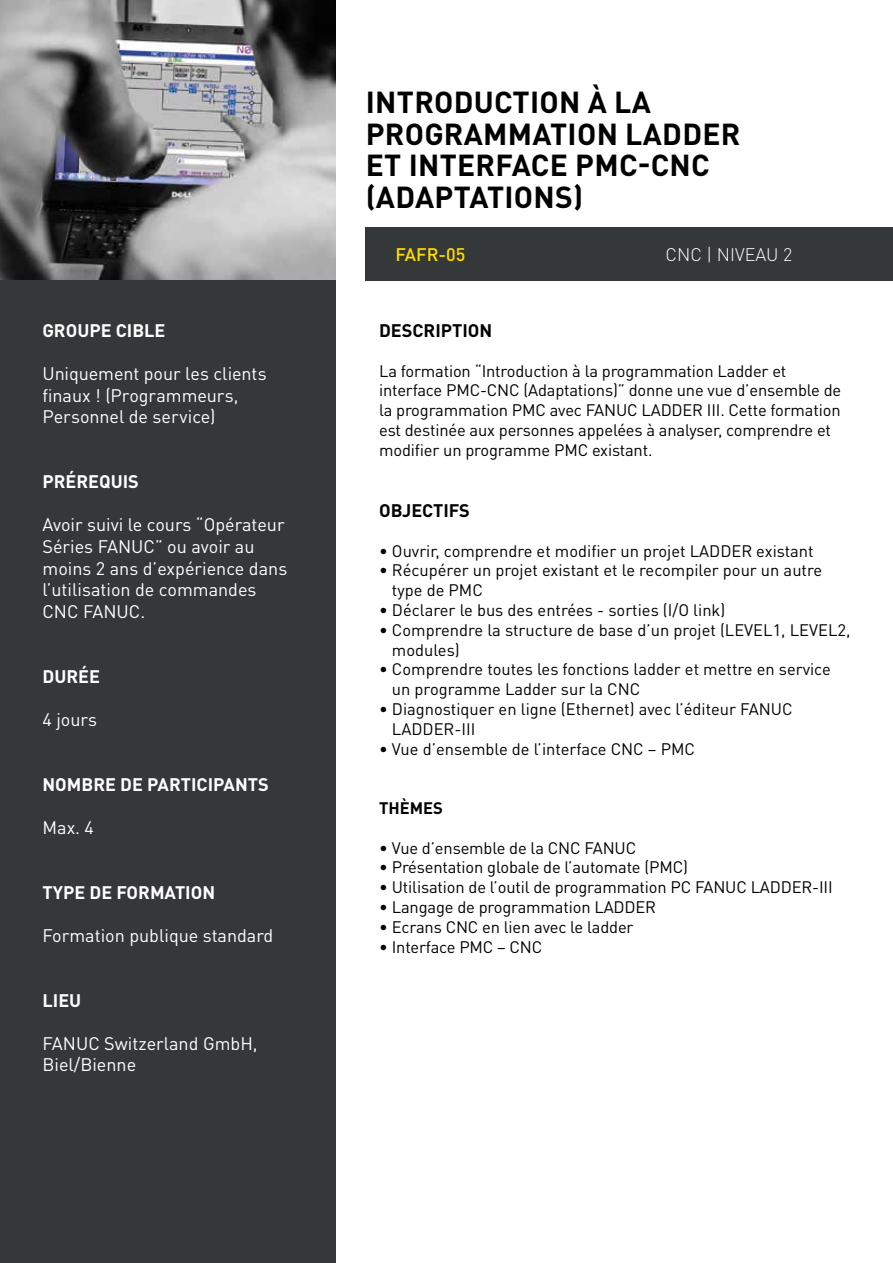
<style>
.page{position:relative;width:893px;height:1263px;background:#fff}
.page>*{position:absolute;margin:0;border:0;box-sizing:border-box;transform-origin:0 0}
.t1{font:700 30px/31.5px "DIN Pro";letter-spacing:.01em;color:#000}
.t2{font:18px/21.6px "DIN Pro";color:#fff}
.t3{font:700 18px "DIN Pro";color:#fff}
.t4{font:700 18px "DIN Pro";color:#000}
.t5{font:300 18px "DIN Pro";color:#fff}
.t6{font:500 18px "DIN Pro";color:#fd0}
.t7{font:16.5px/19.8px "DIN Pro";letter-spacing:-.01em;color:#000}
.t8{font:700 16.5px "DIN Pro";color:#000}
</style>
<div class="page">
<img style="left:0;top:0;width:336px;height:281px">
<div style="left:366px;top:227px;width:527px;height:54px;background:#353838"></div>
<div style="left:0;top:281px;width:336px;height:982px;background:#353838"></div>
<p class="t3" style="left:43px;top:318px;width:124px">GROUPE CIBLE</p>
<p class="t2" style="left:43px;top:362px;width:226px">Uniquement pour les clients finaux ! (Programmeurs,<br>Personnel de service)</p>
<p class="t3" style="left:43px;top:470px;width:98px">PRÉREQUIS</p>
<p class="t2" style="left:43px;top:514px;width:246px">Avoir suivi le cours “Opérateur<br>Séries FANUC” ou avoir au moins 2 ans d’expérience dans l’utilisation de commandes<br>CNC FANUC.</p>
<p class="t3" style="left:43px;top:664px;width:59px">DURÉE</p>
<p class="t2" style="left:43px;top:708px;width:56px">4 jours</p>
<p class="t3" style="left:43px;top:772px;width:228px">NOMBRE DE PARTICIPANTS</p>
<p class="t2" style="left:43px;top:816px;width:53px">Max. 4</p>
<p class="t3" style="left:43px;top:880px;width:174px">TYPE DE FORMATION</p>
<p class="t2" style="left:43px;top:924px;width:232px">Formation publique standard</p>
<p class="t3" style="left:43px;top:988px;width:40px">LIEU</p>
<p class="t2" style="left:43px;top:1032px;width:217px">FANUC Switzerland GmbH,<br>Biel/Bienne</p>
<h1 class="t1" style="left:366px;top:86px;width:376px">INTRODUCTION À LA<br>PROGRAMMATION LADDER<br>ET INTERFACE PMC-CNC (ADAPTATIONS)</h1>
<p class="t6" style="left:395px;top:243px;width:71px">FAFR-05</p>
<p class="t5" style="left:665px;top:243px;width:129px">CNC | NIVEAU 2</p>
<p class="t4" style="left:379px;top:318px;width:115px">DESCRIPTION</p>
<p class="t7" style="left:379px;top:360px;width:464px">La formation “Introduction à la programmation Ladder et interface PMC-CNC (Adaptations)” donne une vue d’ensemble de la programmation PMC avec FANUC LADDER III. Cette formation est destinée aux personnes appelées à analyser, comprendre et modifier un programme PMC existant.</p>
<p class="t4" style="left:379px;top:498px;width:92px">OBJECTIFS</p>
<p class="t7" style="left:379px;top:540px;width:436px">• Ouvrir, comprendre et modifier un projet LADDER existant</p>
<p class="t7" style="left:392px;top:560px;width:432px;text-indent:-13px">• Récupérer un projet existant et le recompiler pour un autre type de PMC</p>
<p class="t7" style="left:379px;top:600px;width:348px">• Déclarer le bus des entrées - sorties (I/O link)</p>
<p class="t7" style="left:392px;top:620px;width:460px;text-indent:-13px">• Comprendre la structure de base d’un projet (LEVEL1, LEVEL2, modules)</p>
<p class="t7" style="left:392px;top:659px;width:440px;text-indent:-13px">• Comprendre toutes les fonctions ladder et mettre en service un programme Ladder sur la CNC</p>
<p class="t7" style="left:392px;top:699px;width:402px;text-indent:-13px">• Diagnostiquer en ligne (Ethernet) avec l’éditeur FANUC<br>LADDER-III</p>
<p class="t7" style="left:379px;top:738px;width:317px">• Vue d’ensemble de l’interface CNC – PMC</p>
<p class="t8" style="left:379px;top:797px;width:65px">THÈMES</p>
<p class="t7" style="left:379px;top:837px;width:259px">• Vue d’ensemble de la CNC FANUC</p>
<p class="t7" style="left:379px;top:857px;width:310px">• Présentation globale de l’automate (PMC)</p>
<p class="t7" style="left:379px;top:877px;width:455px">• Utilisation de l’outil de programmation PC FANUC LADDER-III</p>
<p class="t7" style="left:379px;top:897px;width:278px">• Langage de programmation LADDER</p>
<p class="t7" style="left:379px;top:917px;width:256px">• Ecrans CNC en lien avec le ladder</p>
<p class="t7" style="left:379px;top:936px;width:165px">• Interface PMC – CNC</p>
</div>
